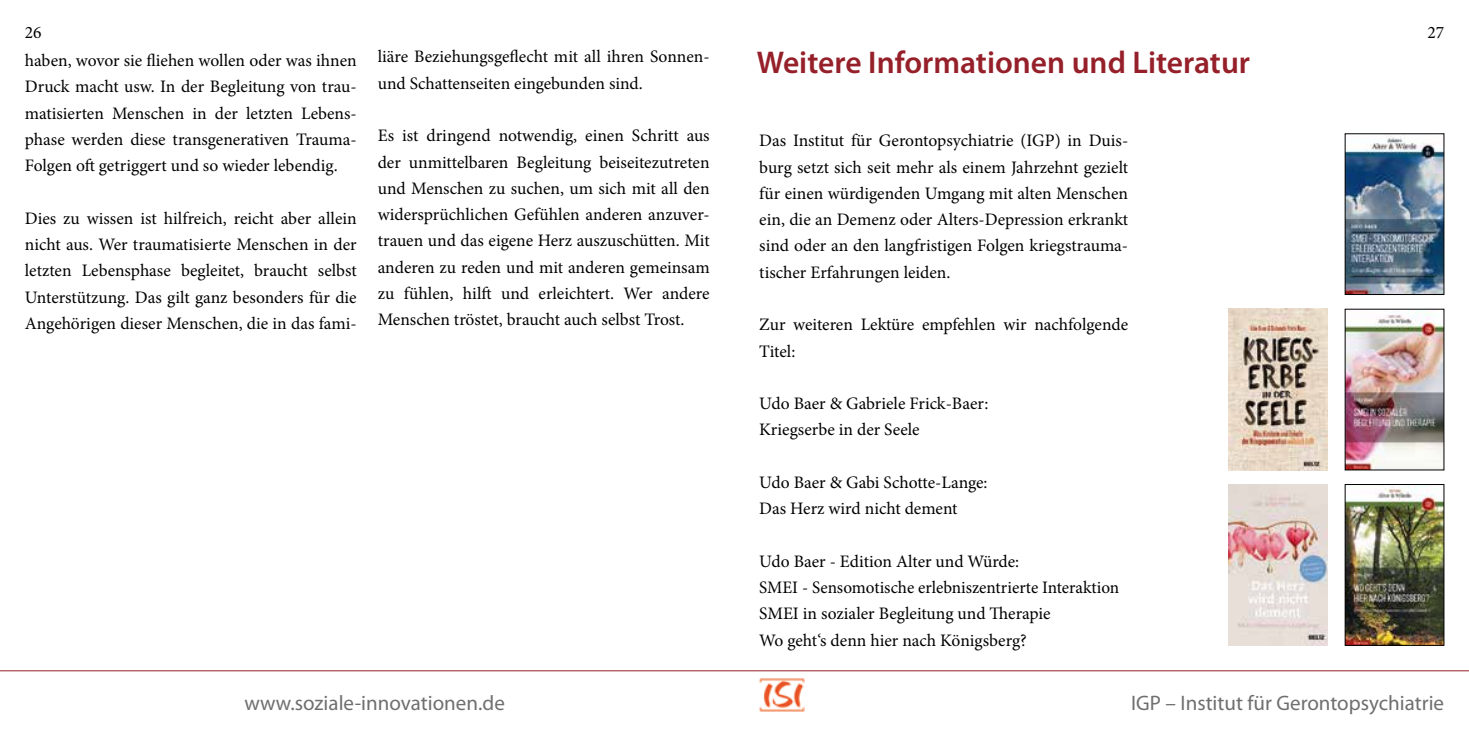
<style>
.page{position:relative;width:1469px;height:735px;background:#fff}
.page>*{position:absolute;margin:0;border:0;box-sizing:border-box;transform-origin:0 0}
.t1{font:600 31.5px "Myriad Pro";color:#962029}
.t2{font:21px "Myriad Pro";color:#706f6f}
.t3{font:17.5px/26.2px "Minion Pro";color:#000}
</style>
<div class="page">
<hr style="left:0;top:670px;width:1468px;height:1px;background:#962029">
<img style="left:759px;top:678px;width:46px;height:34px">
<img style="left:1228px;top:484px;width:99px;height:161px">
<img style="left:1228px;top:309px;width:99px;height:161px">
<img style="left:1346px;top:486px;width:96px;height:157px">
<div style="left:1344px;top:484px;width:100px;height:161px;border:1px solid #000"></div>
<img style="left:1346px;top:311px;width:96px;height:157px">
<img style="left:1346px;top:136px;width:96px;height:156px">
<div style="left:1344px;top:133px;width:100px;height:161px;border:1px solid #000"></div>
<p class="t3" style="left:25px;top:19px;width:18px">26</p>
<p class="t3" style="left:1427px;top:19px;width:18px">27</p>
<p class="t3" style="left:25px;top:47px;width:333px;text-align:justify">haben, wovor sie fliehen wollen oder was ihnen Druck macht usw. In der Begleitung von trau&shy;matisierten Menschen in der letzten Lebens&shy;phase werden diese transgenerativen Trauma-Folgen oft getriggert und so wieder lebendig.</p>
<p class="t3" style="left:25px;top:205px;width:333px;text-align:justify">Dies zu wissen ist hilfreich, reicht aber allein nicht aus. Wer traumatisierte Menschen in der letzten Lebensphase begleitet, braucht selbst Unterstützung. Das gilt ganz besonders für die Angehörigen dieser Menschen, die in das fami-</p>
<p class="t3" style="left:378px;top:44px;width:333px">liäre Beziehungsgeflecht mit all ihren Sonnen&shy;und Schattenseiten eingebunden sind.</p>
<p class="t3" style="left:378px;top:122px;width:333px;text-align:justify">Es ist dringend notwendig, einen Schritt aus der unmittelbaren Begleitung beiseitezutreten und Menschen zu suchen, um sich mit all den widersprüchlichen Gefühlen anderen anzuver&shy;trauen und das eigene Herz auszuschütten. Mit anderen zu reden und mit anderen gemeinsam zu fühlen, hilft und erleichtert. Wer andere Menschen tröstet, braucht auch selbst Trost.</p>
<h1 class="t1" style="left:756px;top:43px;width:495px">Weitere Informationen und Literatur</h1>
<p class="t3" style="left:759px;top:128px;width:370px;text-align:justify">Das Institut für Gerontopsychiatrie (IGP) in Duis&shy;burg setzt sich seit mehr als einem Jahrzehnt gezielt für einen würdigenden Umgang mit alten Menschen ein, die an Demenz oder Alters-Depression erkrankt sind oder an den langfristigen Folgen kriegstrauma&shy;tischer Erfahrungen leiden.</p>
<p class="t3" style="left:759px;top:311px;width:370px">Zur weiteren Lektüre empfehlen wir nachfolgende<br>Titel:</p>
<p class="t3" style="left:759px;top:390px;width:230px">Udo Baer &amp; Gabriele Frick-Baer:<br>Kriegserbe in der Seele</p>
<p class="t3" style="left:759px;top:469px;width:230px">Udo Baer &amp; Gabi Schotte-Lange:<br>Das Herz wird nicht dement</p>
<p class="t3" style="left:759px;top:548px;width:361px">Udo Baer - Edition Alter und Würde:<br>SMEI - Sensomotische erlebniszentrierte Interaktion SMEI in sozialer Begleitung und Therapie<br>Wo geht‘s denn hier nach Königsberg?</p>
<p class="t2" style="left:244px;top:689px;width:262px">www.soziale-innovationen.de</p>
<p class="t2" style="left:1131px;top:689px;width:314px">IGP – Institut für Gerontopsychiatrie</p>
</div>
